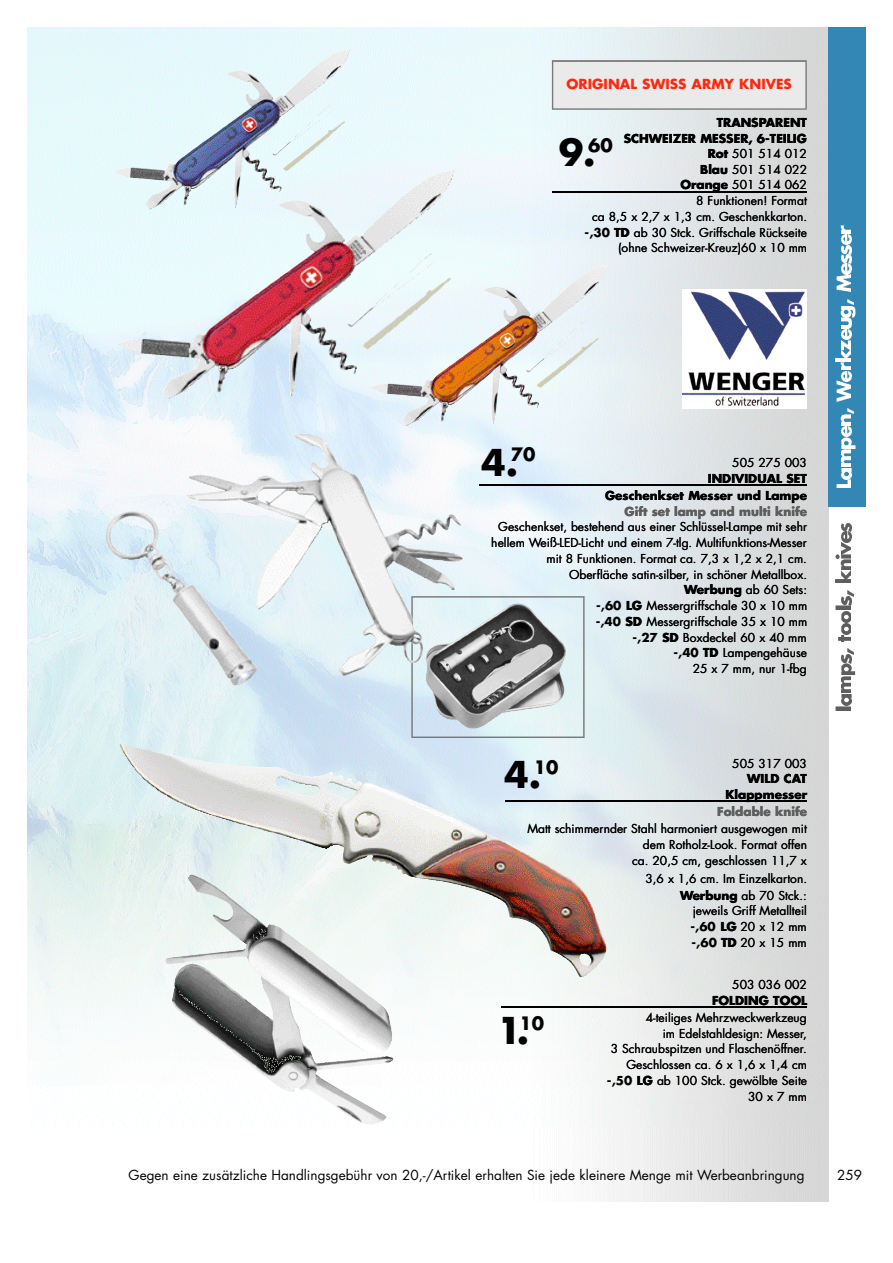
<style>
.page{position:relative;width:893px;height:1263px;background:#fff}
.page>*{position:absolute;margin:0;border:0;box-sizing:border-box;transform-origin:0 0}
.t1{font:700 36px "Futura";color:#000}
.t2{font:13.5px "Futura";color:#000}
.t3{font:700 13.5px "Futura";color:#ff280d}
.t4{font:12px/15.8px "Futura";color:#000;text-align:right}
.t5{font:700 12px/15.5px "Futura";color:#000;text-align:right}
.t6{font:700 12px "Futura";color:#5e5e5e}
.s1{font-weight:700}
</style>
<div class="page">
<img style="left:27px;top:27px;width:801px;height:1174px">
<div style="left:828px;top:27px;width:37px;height:480px;background:#3387b4"></div>
<img style="left:835px;top:694px;width:16px;height:16px">
<img style="left:841px;top:676px;width:9px;height:17px">
<img style="left:841px;top:663px;width:14px;height:12px">
<img style="left:841px;top:655px;width:10px;height:8px">
<svg style="left:847px;top:649px;width:6px;height:5px"></svg>
<img style="left:838px;top:624px;width:12px;height:18px">
<img style="left:835px;top:597px;width:16px;height:25px">
<svg style="left:847px;top:591px;width:6px;height:5px"></svg>
<img style="left:835px;top:554px;width:15px;height:28px">
<svg style="left:841px;top:542px;width:9px;height:12px"></svg>
<img style="left:841px;top:523px;width:10px;height:19px">
<img style="left:836px;top:468px;width:15px;height:19px">
<img style="left:841px;top:450px;width:9px;height:16px">
<img style="left:841px;top:437px;width:14px;height:12px">
<img style="left:840px;top:415px;width:11px;height:22px">
<svg style="left:847px;top:409px;width:6px;height:5px"></svg>
<img style="left:835px;top:350px;width:16px;height:52px">
<svg style="left:841px;top:340px;width:9px;height:10px"></svg>
<img style="left:841px;top:329px;width:10px;height:11px">
<svg style="left:841px;top:318px;width:10px;height:11px"></svg>
<img style="left:840px;top:306px;width:15px;height:11px">
<svg style="left:847px;top:300px;width:6px;height:5px"></svg>
<img style="left:836px;top:226px;width:15px;height:66px">
<img style="left:682px;top:289px;width:124px;height:120px">
<svg style="left:552px;top:60px;width:254px;height:50px"></svg>
<img style="left:380px;top:169px;width:75px;height:79px">
<img style="left:274px;top:49px;width:76px;height:78px">
<img style="left:531px;top:265px;width:76px;height:78px">
<img style="left:119px;top:744px;width:279px;height:49px">
<svg style="left:411px;top:596px;width:173px;height:142px"></svg>
<img style="left:192px;top:874px;width:105px;height:66px">
<img style="left:301px;top:433px;width:78px;height:92px">
<hr style="left:552px;top:192px;width:254px;height:1px;background:#000">
<hr style="left:505px;top:800px;width:301px;height:1px;background:#000">
<hr style="left:501px;top:1006px;width:305px;height:1px;background:#000">
<hr style="left:479px;top:484px;width:327px;height:1px;background:#000">
<p class="t3" style="left:566px;top:78px;width:227px">ORIGINAL SWISS ARMY KNIVES</p>
<p class="t4" style="left:584px;top:115px;width:224px"><span class="s1">TRANSPARENT<br>SCHWEIZER MESSER, 6-TEILIG<br>Rot</span> 501 514 012<br><span class="s1">Blau</span> 501 514 022<br><span class="s1">Orange</span> 501 514 062<br>8 Funktionen! Format<br>ca 8,5 x 2,7 x 1,3 cm. Geschenkkarton. <span class="s1">-,30 TD</span> ab 30 Stck. Griffschale Rückseite (ohne Schweizer-Kreuz)60 x 10 mm</p>
<h1 class="t1" style="left:558px;top:136px;width:56px">9.<sup>60</sup></h1>
<h1 class="t1" style="left:481px;top:446px;width:56px">4.<sup>70</sup></h1>
<p class="t4" style="left:732px;top:456px;width:76px">505 275 003</p>
<p class="t5" style="left:605px;top:471px;width:203px;line-height:17px">INDIVIDUAL SET<br>Geschenkset Messer und Lampe</p>
<p class="t6" style="left:624px;top:506px;width:184px">Gift set lamp and multi knife</p>
<p class="t4" style="left:491px;top:520px;width:317px">Geschenkset, bestehend aus einer Schlüssel-Lampe mit sehr hellem Weiß-LED-Licht und einem 7-tlg. Multifunktions-Messer mit 8 Funktionen. Format ca. 7,3 x 1,2 x 2,1 cm.<br>Oberfläche satin-silber, in schöner Metallbox.<br><span class="s1">Werbung</span> ab 60 Sets:<br><span class="s1">-,60 LG</span> Messergriffschale 30 x 10 mm<br><span class="s1">-,40 SD</span> Messergriffschale 35 x 10 mm<br><span class="s1">-,27 SD</span> Boxdeckel 60 x 40 mm<br><span class="s1">-,40 TD</span> Lampengehäuse<br>25 x 7 mm, nur 1-fbg</p>
<p class="t4" style="left:732px;top:756px;width:76px">505 317 003</p>
<p class="t5" style="left:725px;top:772px;width:83px">WILD CAT<br>Klappmesser</p>
<p class="t6" style="left:717px;top:806px;width:91px">Foldable knife</p>
<p class="t4" style="left:527px;top:821px;width:281px;line-height:16.4px">Matt schimmernder Stahl harmoniert ausgewogen mit dem Rotholz-Look. Format offen<br>ca. 20,5 cm, geschlossen 11,7 x<br>3,6 x 1,6 cm. Im Einzelkarton.<br><span class="s1">Werbung</span> ab 70 Stck.:<br>jeweils Griff Metallteil<br><span class="s1">-,60 LG</span> 20 x 12 mm<br><span class="s1">-,60 TD</span> 20 x 15 mm</p>
<p class="t4" style="left:732px;top:978px;width:76px">503 036 002</p>
<p class="t5" style="left:712px;top:994px;width:96px">FOLDING TOOL</p>
<p class="t4" style="left:607px;top:1010px;width:202px">4-teiliges Mehrzweckwerkzeug<br>im Edelstahldesign: Messer,<br>3 Schraubspitzen und Flaschenöffner.<br>Geschlossen ca. 6 x 1,6 x 1,4 cm <span class="s1">-,50 LG</span> ab 100 Stck. gewölbte Seite<br>30 x 7 mm</p>
<h1 class="t1" style="left:504px;top:759px;width:56px">4.<sup>10</sup></h1>
<h1 class="t1" style="left:497px;top:1014px;width:49px">1.<sup>10</sup></h1>
<p class="t2" style="left:129px;top:1169px;width:677px">Gegen eine zusätzliche Handlingsgebühr von 20,-/Artikel erhalten Sie jede kleinere Menge mit Werbeanbringung</p>
<p class="t2" style="left:837px;top:1169px;width:26px">259</p>
</div>
